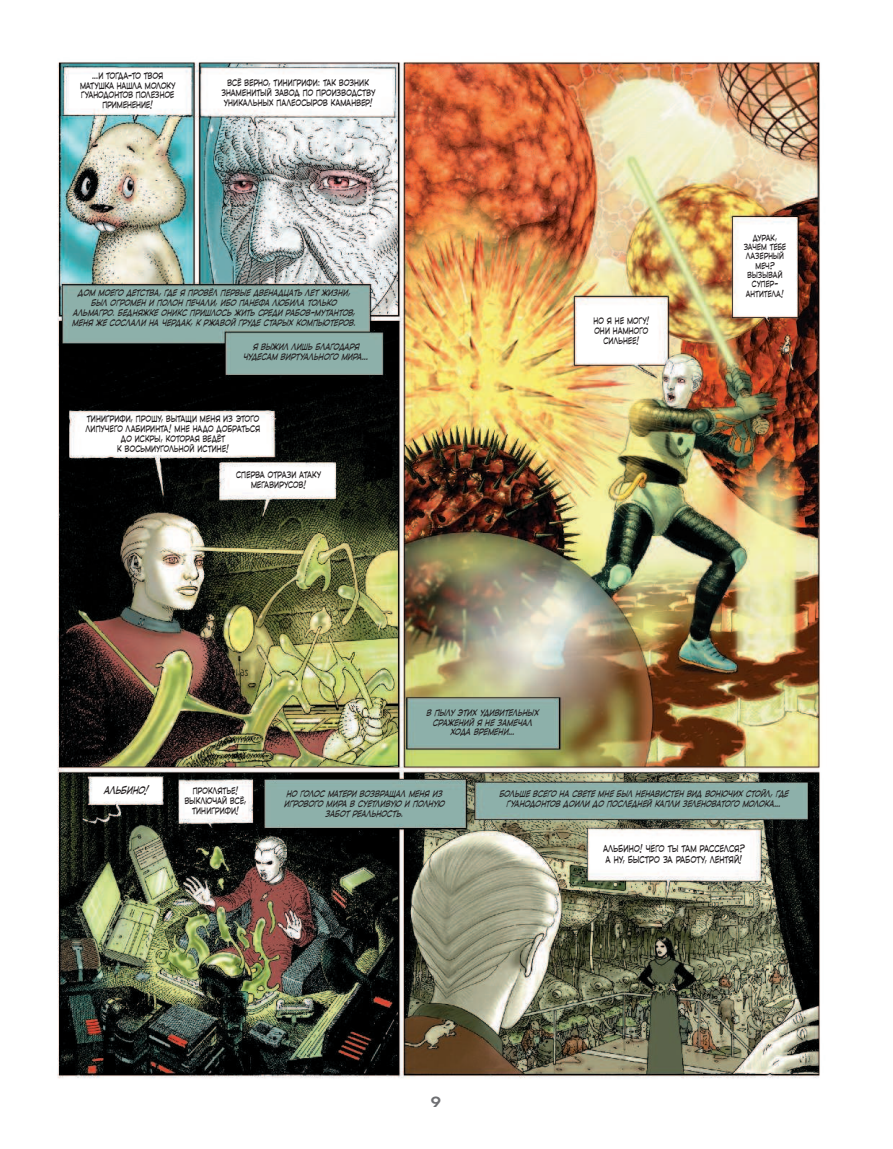
<style>
.page{position:relative;width:893px;height:1149px;background:#fff}
.page>*{position:absolute;margin:0;border:0;box-sizing:border-box;transform-origin:0 0}
.t1{font:600 14.4px "Lubalin Graph";color:#6d6e71;scale:1.2 1}
.t2{font:italic 9.9px "v C Ccomicrazy Doubled";color:#231f20;scale:.75 1}
.t3{font:8.85px/10.2px "v C Ccomicrazy Doubled";letter-spacing:.005em;color:#231f20;scale:.75 1}
.t4{font:italic 8.55px/9.8px "v C Ccomicrazy Doubled";color:#231f20;text-align:center;scale:.75 1}
.t5{font:8.55px/9.8px "v C Ccomicrazy Doubled";letter-spacing:.01em;color:#231f20;text-align:center;scale:.75 1}
.t6{font:8.1px/9.3px "v C Ccomicrazy Doubled";letter-spacing:.01em;color:#231f20;text-align:center;scale:.75 1}
</style>
<div class="page">
<img style="left:57px;top:61px;width:763px;height:1018px">
<p class="t5" style="left:80px;top:71px;width:129px">…И тогда-то твоя матушка нашла молоку гуанодонтов полезное применение!</p>
<p class="t5" style="left:221px;top:78px;width:207px">Всё верно, Тинигрифи: так возник знаменитый завод по производству уникальных палеосыров каманвер!</p>
<p class="t4" style="left:72px;top:288px;width:384px">Дом моего детства,гдеяпровёлпервыедвенадцатьлетжизни, былогромениполонпечали,ибо Панефалюбилатолько Альмагро.БедняжкеОникспришлосьжитьсредирабов-мутантов, меняжесослалиначердак,кржавойгрудестарыхкомпьютеров.</p>
<p class="t4" style="left:243px;top:342px;width:173px">Явыжиллишьблагодаря чудесам виртуального мира…</p>
<p class="t5" style="left:86px;top:414px;width:234px">Тинигрифи, прошу, вытащи меня из этого липучего лабиринта! Мне надо добраться до искры, которая ведёт<br>к восьмиугольной истине!</p>
<p class="t5" style="left:236px;top:470px;width:115px">Сперва отрази атаку мегавирусов!</p>
<p class="t5" style="left:593px;top:316px;width:76px">Но я не могу!<br>Они намного сильнее!</p>
<p class="t4" style="left:426px;top:707px;width:155px">Впылуэтихудивительных сраженийянезамечал ходавремени…</p>
<p class="t6" style="left:744px;top:233px;width:58px">Дурак, зачем тебе лазерный меч?<br>Вызывай супер&shy;антитела!</p>
<p class="t2" style="left:104px;top:783px;width:65px">Альбино!</p>
<p class="t5" style="left:185px;top:786px;width:84px">Проклятье!<br>Выключай всё,<br>Тинигрифи!</p>
<p class="t4" style="left:284px;top:788px;width:219px">Но голосматеривозвращалменяиз игрового миравсуетливую иполную заботреальность.</p>
<p class="t4" style="left:499px;top:789px;width:391px">Большевсего насветемнебылненавистенвид вонючихстойл,где гуанодонтовдоилидо последнейкаплизеленоватого молока…</p>
<p class="t3" style="left:603px;top:843px;width:190px">Альбино! Чего ты там расселся?<br>А ну, быстро за работу, лентяй!</p>
<h1 class="t1" style="left:431px;top:1093px;width:10px">9</h1>
</div>
